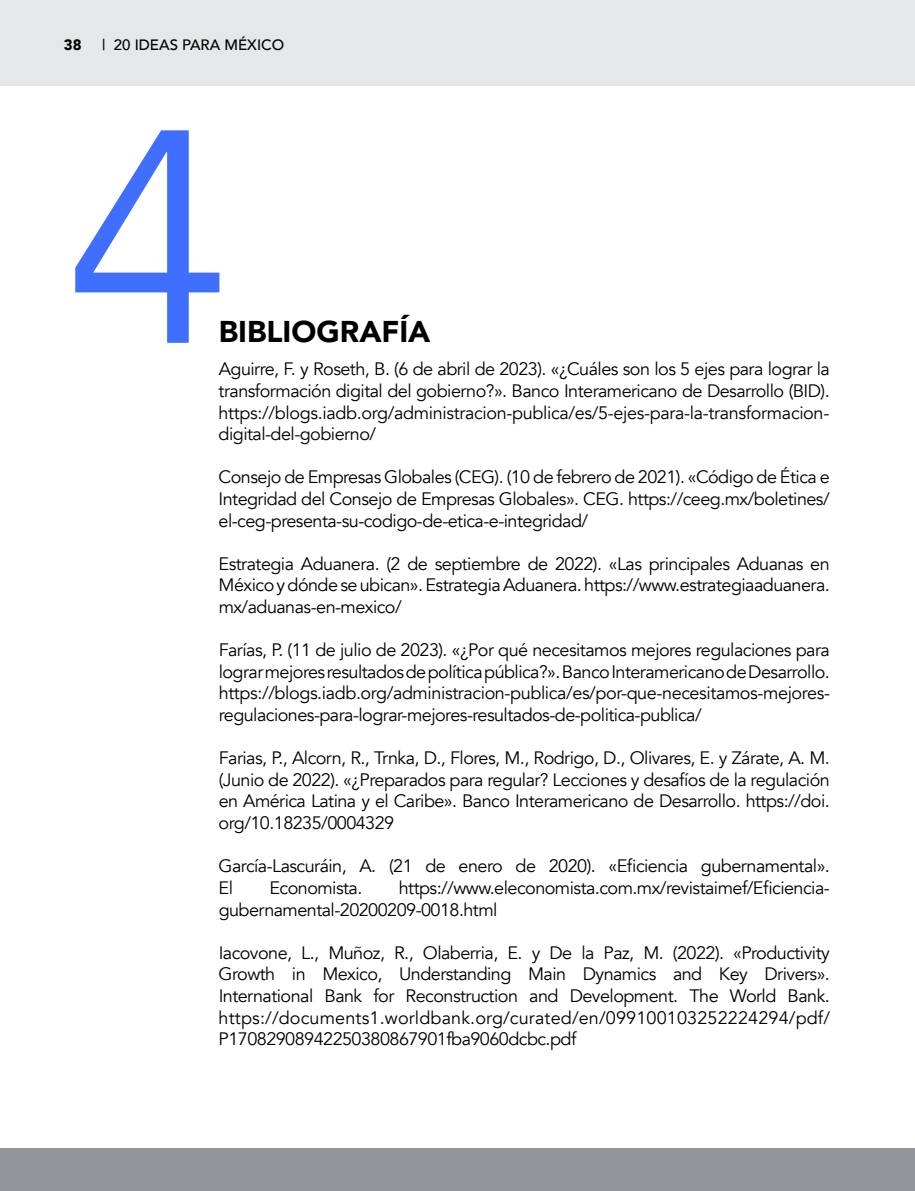
<style>
.page{position:relative;width:915px;height:1191px;background:#fff}
.page>*{position:absolute;margin:0;border:0;box-sizing:border-box;transform-origin:0 0}
.t1{font:300px "Avenir";color:#406eff}
.t2{font:900 30px "Avenir";color:#000}
.t3{font:18px/21.6px "Avenir";letter-spacing:-.03em;color:#000;text-align:justify}
.t4{font:500 15px "Avenir";color:#000}
.t5{font:900 15px "Avenir";color:#000}
</style>
<div class="page">
<div style="left:0;top:0;width:914px;height:85px;background:#e6e7e8"></div>
<div style="left:0;top:1148px;width:914px;height:42px;background:#939598"></div>
<p class="t5" style="left:64px;top:32px;width:19px">38</p>
<p class="t4" style="left:102px;top:32px;width:183px">| 20 IDEAS PARA MÉXICO</p>
<h1 class="t1" style="left:64px;top:61px;width:168px">4</h1>
<h2 class="t2" style="left:219px;top:306px;width:213px">BIBLIOGRAFÍA</h2>
<p class="t3" style="left:218px;top:358px;width:612px">Aguirre, F. y Roseth, B. (6 de abril de 2023). «¿Cuáles son los 5 ejes para lograr la transformación digital del gobierno?». Banco Interamericano de Desarrollo (BID). https://blogs.iadb.org/administracion-publica/es/5-ejes-para-la-transformacion&shy;digital-del-gobierno/</p>
<p class="t3" style="left:218px;top:466px;width:612px">Consejo de Empresas Globales (CEG). (10 de febrero de 2021). «Código de Ética e Integridad del Consejo de Empresas Globales». CEG. https://ceeg.mx/boletines/ el-ceg-presenta-su-codigo-de-etica-e-integridad/</p>
<p class="t3" style="left:218px;top:553px;width:612px">Estrategia Aduanera. (2 de septiembre de 2022). «Las principales Aduanas en México y dónde se ubican». Estrategia Aduanera. https://www.estrategiaaduanera. mx/aduanas-en-mexico/</p>
<p class="t3" style="left:218px;top:639px;width:612px">Farías, P. (11 de julio de 2023). «¿Por qué necesitamos mejores regulaciones para lograrmejoresresultadosdepolíticapública?».BancoInteramericanodeDesarrollo. https://blogs.iadb.org/administracion-publica/es/por-que-necesitamos-mejores&shy;regulaciones-para-lograr-mejores-resultados-de-politica-publica/</p>
<p class="t3" style="left:218px;top:747px;width:612px">Farias, P., Alcorn, R., Trnka, D., Flores, M., Rodrigo, D., Olivares, E. y Zárate, A. M. (Junio de 2022). «¿Preparados para regular? Lecciones y desafíos de la regulación en América Latina y el Caribe». Banco Interamericano de Desarrollo. https://doi. org/10.18235/0004329</p>
<p class="t3" style="left:218px;top:855px;width:612px">García-Lascuráin, A. (21 de enero de 2020). «Eficiencia gubernamental».<br>El</p>
<p class="t3" style="left:218px;top:877px;width:612px;text-indent:180px">https://www.eleconomista.com.mx/revistaimef/Eficiencia&shy;gubernamental-20200209-0018.html</p>
<p class="t3" style="left:218px;top:942px;width:612px">Iacovone, L., Muñoz, R., Olaberria, E. y De la Paz, M. (2022). «Productivity Growth in Mexico, Understanding Main Dynamics and Key Drivers».<br>International Bank for Reconstruction and Development. The World Bank. https://documents1.worldbank.org/curated/en/099100103252224294/pdf/ P17082908942250380867901fba9060dcbc.pdf</p>
<p class="t3" style="left:269px;top:877px;width:94px">Economista.</p>
</div>
